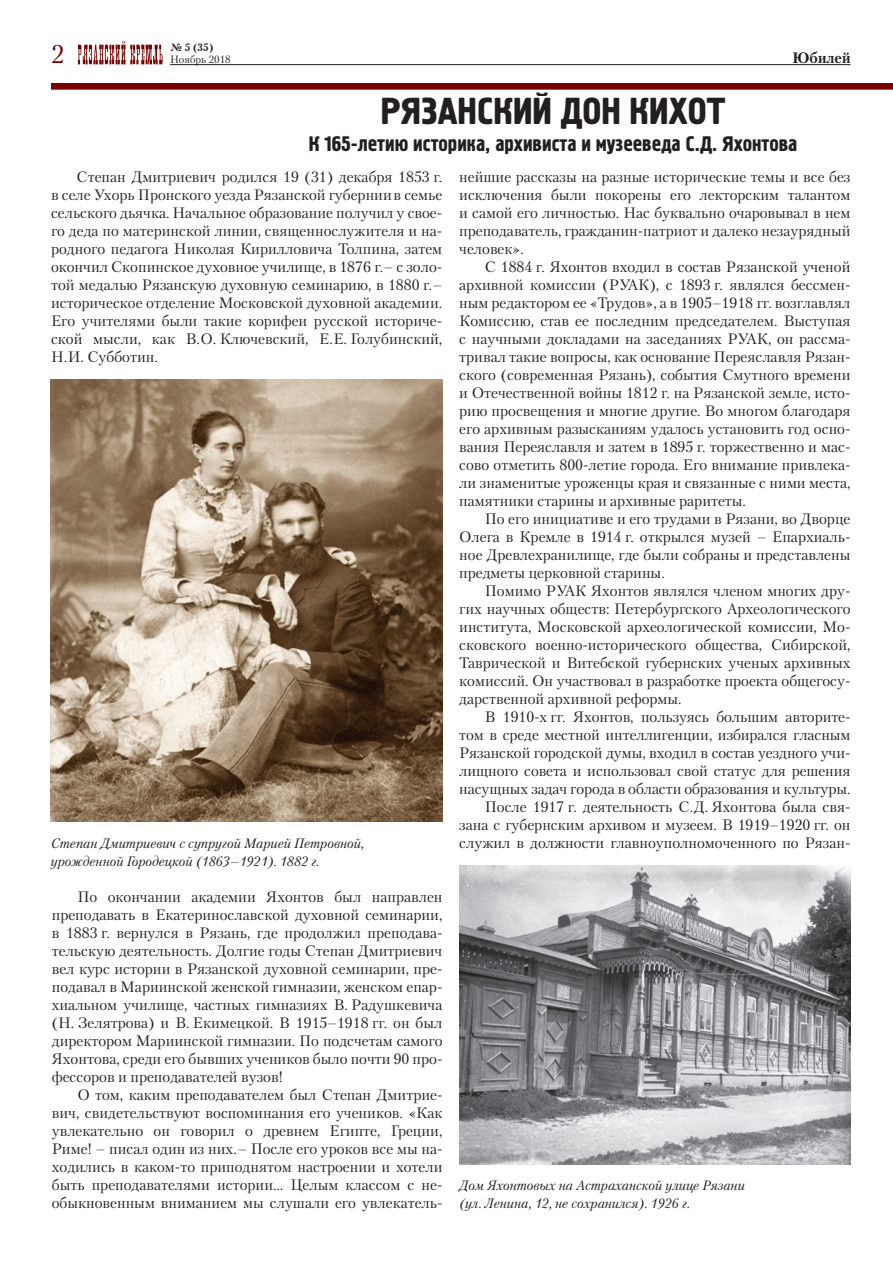
<style>
.page{position:relative;width:893px;height:1263px;background:#fff}
.page>*{position:absolute;margin:0;border:0;box-sizing:border-box;transform-origin:0 0}
.t1{font:37.5px "Hermes C";color:#231f20}
.t2{font:25.5px "Petersburg C";color:#790100}
.t3{font:21px "Hermes C";color:#231f20}
.t4{font:15px/18px "Petersburg C";color:#231f20;text-align:justify}
.t5{font:700 15px "Petersburg C";color:#231f20}
.t6{font:italic 13.5px/18px "Petersburg C";color:#231f20}
.t7{font:10.5px "Petersburg C";color:#231f20}
.t8{font:700 10.5px "Petersburg C";color:#231f20}
</style>
<div class="page">
<svg style="left:78px;top:41px;width:85px;height:23px"></svg>
<hr style="left:170px;top:64px;width:680px;height:1px;background:#231f20">
<svg style="left:51px;top:83px;width:842px;height:7px;fill:#790100"></svg>
<img style="left:51px;top:379px;width:391px;height:443px">
<img style="left:459px;top:866px;width:391px;height:298px">
<h2 class="t2" style="left:51px;top:39px;width:15px">2</h2>
<p class="t8" style="left:170px;top:40px;width:45px">№ 5 (35)</p>
<p class="t7" style="left:170px;top:53px;width:62px">Ноябрь 2018</p>
<p class="t5" style="left:792px;top:48px;width:59px">Юбилей</p>
<h1 class="t1" style="left:381px;top:90px;width:346px">РЯЗАНСКИЙ ДОН КИХОТ</h1>
<h3 class="t3" style="left:309px;top:132px;width:490px">К 165-летию историка, архивиста и музееведа С.Д. Яхонтова</h3>
<p class="t4" style="left:459px;top:167px;width:393px">нейшие рассказы на разные исторические темы и все без исключения были покорены его лекторским талантом и самой его личностью. Нас буквально очаровывал в нем преподаватель, гражданин-патриот и далеко незаурядный человек».</p>
<p class="t4" style="left:459px;top:257px;width:393px;text-indent:26px">С 1884 г. Яхонтов входил в состав Рязанской ученой архивной комиссии (РУАК), с 1893 г. являлся бессмен&shy;ным редактором ее «Трудов», а в 1905–1918 гг. возглавлял Комиссию, став ее последним председателем. Выступая с научными докладами на заседаниях РУАК, он рассма&shy;тривал такие вопросы, как основание Переяславля Рязан&shy;ского (современная Рязань), события Смутного времени и Отечественной войны 1812 г. на Рязанской земле, исто&shy;рию просвещения и многие другие. Во многом благодаря его архивным разысканиям удалось установить год осно&shy;вания Переяславля и затем в 1895 г. торжественно и мас&shy;сово отметить 800-летие города. Его внимание привлека&shy;ли знаменитые уроженцы края и связанные с ними места, памятники старины и архивные раритеты.</p>
<p class="t4" style="left:459px;top:509px;width:393px;text-indent:26px">По его инициативе и его трудами в Рязани, во Дворце Олега в Кремле в 1914 г. открылся музей – Епархиаль&shy;ное Древлехранилище, где были собраны и представлены предметы церковной старины.</p>
<p class="t4" style="left:459px;top:581px;width:393px;text-indent:26px">Помимо РУАК Яхонтов являлся членом многих дру&shy;гих научных обществ: Петербургского Археологического института, Московской археологической комиссии, Мо&shy;сковского военно-исторического общества, Сибирской, Таврической и Витебской губернских ученых архивных комиссий. Он участвовал в разработке проекта общегосу&shy;дарственной архивной реформы.</p>
<p class="t4" style="left:459px;top:707px;width:393px;text-align:right">В 1910-х гг. Яхонтов, пользуясь большим авторите&shy;том в среде местной интеллигенции, избирался гласным Рязанской городской думы, входил в состав уездного учи&shy;лищного совета и использовал свой статус для решения насущных задач города в области образования и культуры.<br>После 1917 г. деятельность С.Д. Яхонтова была свя&shy;зана с губернским архивом и музеем. В 1919–1920 гг. он</p>
<p class="t6" style="left:51px;top:834px;width:315px">Степан Дмитриевич с супругой Марией Петровной,</p>
<p class="t4" style="left:459px;top:833px;width:393px">служил в должности главноуполномоченного по Рязан-</p>
<p class="t6" style="left:51px;top:852px;width:270px">урожденной Городецкой (1863–1921). 1882 г.</p>
<p class="t4" style="left:51px;top:167px;width:393px;text-indent:26px">Степан Дмитриевич родился 19 (31) декабря 1853 г. в селе Ухорь Пронского уезда Рязанской губерниив семье сельского дьячка. Начальное образование получил у свое&shy;го деда по материнской линии, священнослужителя и на&shy;родного педагога Николая Кирилловича Толпина, затем окончил Скопинское духовное училище, в 1876 г.– с золо&shy;той медалью Рязанскую духовную семинарию, в 1880 г.– историческое отделение Московской духовной академии.<br>Его учителями были такие корифеи русской историче&shy;ской мысли, как В.О. Ключевский, Е.Е. Голубинский, Н.И. Субботин.</p>
<p class="t4" style="left:52px;top:887px;width:392px;text-indent:26px">По окончании академии Яхонтов был направлен преподавать в Екатеринославской духовной семинарии, в 1883 г. вернулся в Рязань, где продолжил преподава&shy;тельскую деятельность. Долгие годы Степан Дмитриевич вел курс истории в Рязанской духовной семинарии, пре&shy;подавал в Мариинской женской гимназии, женском епар&shy;хиальном училище, частных гимназиях В. Радушкевича (Н. Зелятрова) и В. Екимецкой. В 1915–1918 гг. он был директором Мариинской гимназии. По подсчетам самого Яхонтова, среди его бывших учеников было почти 90 про&shy;фессоров и преподавателей вузов!</p>
<p class="t4" style="left:52px;top:1085px;width:392px;text-indent:26px">О том, каким преподавателем был Степан Дмитрие&shy;вич, свидетельствуют воспоминания его учеников. «Как увлекательно он говорил о древнем Египте, Греции, Риме! – писал один из них.– После его уроков все мы на&shy;ходились в каком-то приподнятом настроении и хотели быть преподавателями истории… Целым классом с не&shy;обыкновенным вниманием мы слушали его увлекатель-</p>
<p class="t6" style="left:459px;top:1176px;width:287px">Дом Яхонтовых на Астраханской улице Рязани (ул. Ленина, 12, не сохранился). 1926 г.</p>
</div>
